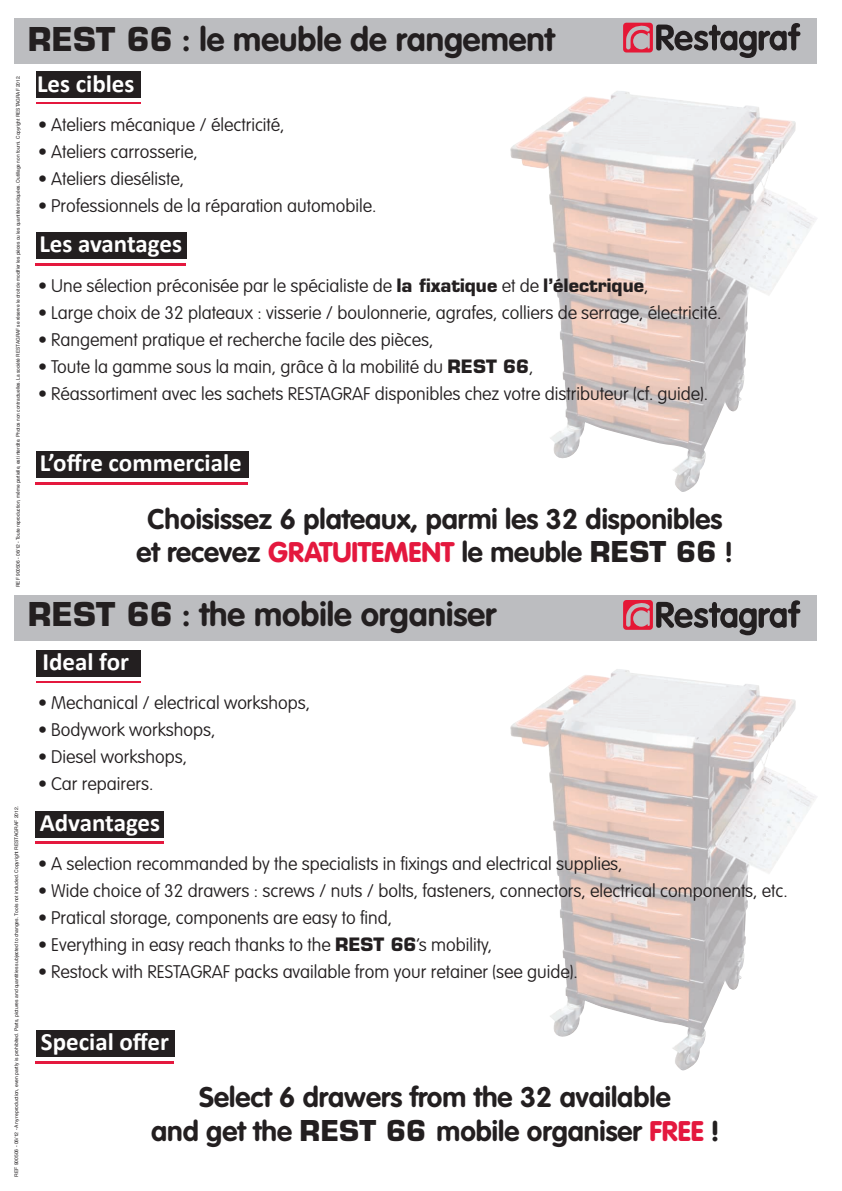
<style>
.page{position:relative;width:842px;height:1191px;background:#fff}
.page>*{position:absolute;margin:0;border:0;box-sizing:border-box;transform-origin:0 0}
.t1{font:700 33px "VAG Rounded";color:#231f20}
.t2{font:700 28px/33.6px "VAG Rounded";color:#231f20;text-align:center}
.t3{font:700 25px "Calibri";color:#fff}
.t4{font:100 18px "VAG Rounded";color:#231f20}
.t5{font:5px "Helvetica";color:#231f20;scale:.95 1}
.t6{font:5px "Helvetica";color:#231f20}
.s1{font-family:"Eurostile LT Std";font-size:32px}
.s2{font-family:"Eurostile";font-weight:700}
.s3{font-weight:900;color:#e4183e}
.s4{font-family:"Eurostile"}
.s5{font-weight:900}
</style>
<div class="page">
<img style="left:510px;top:91px;width:307px;height:401px">
<div style="left:14px;top:18px;width:802px;height:46px;background:#bcbdc0"></div>
<svg style="left:623px;top:23px;width:177px;height:35px"></svg>
<div style="left:36px;top:72px;width:105px;height:26px;background:#231f20"></div>
<hr style="left:36px;top:102px;width:105px;height:2px;background:#e4183e">
<div style="left:36px;top:233px;width:150px;height:26px;background:#231f20"></div>
<hr style="left:36px;top:263px;width:150px;height:2px;background:#e4183e">
<div style="left:36px;top:452px;width:212px;height:26px;background:#231f20"></div>
<hr style="left:36px;top:482px;width:212px;height:2px;background:#e4183e">
<img style="left:510px;top:669px;width:307px;height:401px">
<div style="left:36px;top:650px;width:105px;height:26px;background:#231f20"></div>
<hr style="left:36px;top:681px;width:105px;height:1px;background:#e4183e">
<div style="left:36px;top:811px;width:128px;height:26px;background:#231f20"></div>
<hr style="left:36px;top:842px;width:128px;height:2px;background:#e4183e">
<div style="left:36px;top:1030px;width:138px;height:26px;background:#231f20"></div>
<hr style="left:36px;top:1061px;width:138px;height:2px;background:#e4183e">
<div style="left:14px;top:595px;width:802px;height:46px;background:#bcbdc0"></div>
<svg style="left:623px;top:600px;width:177px;height:35px"></svg>
<p class="t5" style="left:16px;top:587px;width:540px;rotate:-90deg">REF 900506 - 06/12 - Toute reproduction, même partielle, est interdite. Photos non contractuelles. La société RESTAGRAF se réserve le droit de modifier les pièces ou les quantités indiquées. Outillage non fourni. Copyright RESTAGRAF 2012.</p>
<p class="t6" style="left:14px;top:1176px;width:372px;rotate:-90deg">REF 900506 - 06/12 - Any reproduction, even partly is prohibited. Parts, pictures and quantities subjected to changes. Tools not included. Copyright RESTAGRAF 2012.</p>
<h1 class="t1" style="left:28px;top:26px;width:528px"><span class="s1">REST 66</span> : le meuble de rangement</h1>
<h3 class="t3" style="left:37px;top:68px;width:99px">Les cibles</h3>
<p class="t4" style="left:38px;top:117px;width:248px">• Ateliers mécanique / électricité,</p>
<p class="t4" style="left:38px;top:144px;width:161px">• Ateliers carrosserie,</p>
<p class="t4" style="left:38px;top:171px;width:148px">• Ateliers dieséliste,</p>
<p class="t4" style="left:38px;top:198px;width:340px">• Professionnels de la réparation automobile.</p>
<h3 class="t3" style="left:39px;top:228px;width:144px">Les avantages</h3>
<p class="t4" style="left:38px;top:278px;width:612px">• Une sélection préconisée par le spécialiste de <span class="s2">la fixatique</span> et de <span class="s2">l’électrique</span>,</p>
<p class="t4" style="left:38px;top:305px;width:685px">• Large choix de 32 plateaux : visserie / boulonnerie, agrafes, colliers de serrage, électricité.</p>
<p class="t4" style="left:38px;top:332px;width:397px">• Rangement pratique et recherche facile des pièces,</p>
<p class="t4" style="left:38px;top:359px;width:497px">• Toute la gamme sous la main, grâce à la mobilité du <span class="s2">REST 66</span>,</p>
<p class="t4" style="left:38px;top:386px;width:672px">• Réassortiment avec les sachets RESTAGRAF disponibles chez votre distributeur (cf. guide).</p>
<h3 class="t3" style="left:40px;top:447px;width:203px">L’offre commerciale</h3>
<h2 class="t2" style="left:136px;top:504px;width:598px">Choisissez 6 plateaux, parmi les 32 disponibles et recevez <span class="s3">GRATUITEMENT</span> le meuble <span class="s4">REST 66</span> !</h2>
<h1 class="t1" style="left:28px;top:601px;width:470px"><span class="s1">REST 66</span> : the mobile organiser</h1>
<h3 class="t3" style="left:42px;top:646px;width:88px">Ideal for</h3>
<p class="t4" style="left:38px;top:695px;width:274px">• Mechanical / electrical workshops,</p>
<p class="t4" style="left:38px;top:722px;width:179px">• Bodywork workshops,</p>
<p class="t4" style="left:38px;top:749px;width:151px">• Diesel workshops,</p>
<p class="t4" style="left:38px;top:776px;width:117px">• Car repairers.</p>
<h3 class="t3" style="left:40px;top:807px;width:122px">Advantages</h3>
<p class="t4" style="left:38px;top:856px;width:586px">• A selection recommanded by the specialists in fixings and electrical supplies,</p>
<p class="t4" style="left:38px;top:883px;width:751px">• Wide choice of 32 drawers : screws / nuts / bolts, fasteners, connectors, electrical components, etc.</p>
<p class="t4" style="left:38px;top:910px;width:355px">• Pratical storage, components are easy to find,</p>
<p class="t4" style="left:38px;top:937px;width:456px">• Everything in easy reach thanks to the <span class="s2">REST 66</span>’s mobility,</p>
<p class="t4" style="left:38px;top:964px;width:541px">• Restock with RESTAGRAF packs available from your retainer (see guide).</p>
<h3 class="t3" style="left:41px;top:1026px;width:130px">Special offer</h3>
<h2 class="t2" style="left:151px;top:1082px;width:569px">Select 6 drawers from the 32 available<br>and get the <span class="s4">REST 66</span> mobile organiser <span class="s3">FREE</span> <span class="s5">!</span></h2>
</div>
